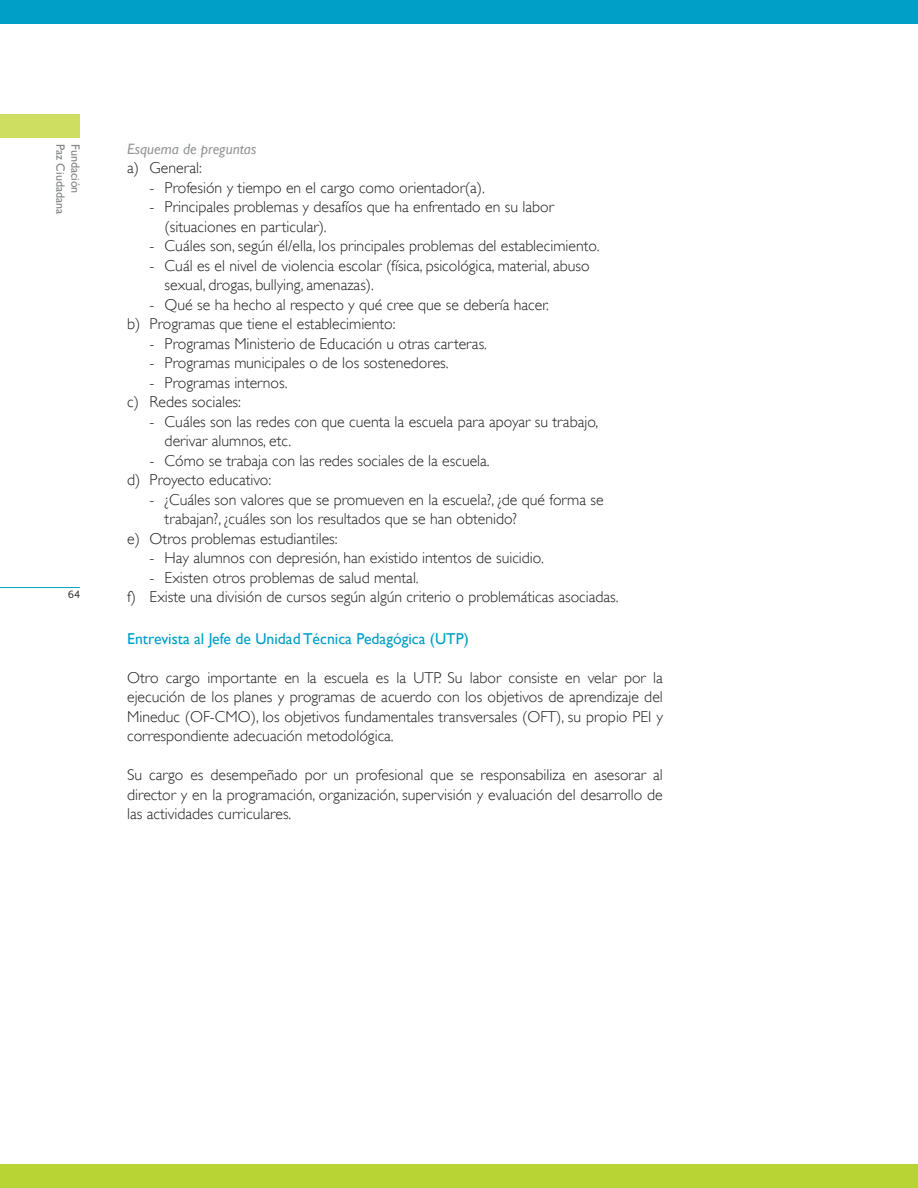
<style>
.page{position:relative;width:918px;height:1188px;background:#fff}
.page>*{position:absolute;margin:0;border:0;box-sizing:border-box;transform-origin:0 0}
.t1{font:300 15.75px/19.5px "Gill Sans";color:#231f20}
.t2{font:15.75px "Gill Sans";color:#009fc8}
.t3{font:italic 15px "Gill Sans";color:#939598}
.t4{font:12px "Gill Sans";color:#808285}
.t5{font:300 11.25px "Bliss";color:#231f20}
</style>
<div class="page">
<hr style="left:0;top:587px;width:80px;height:1px;background:#009fc8">
<div style="left:0;top:114px;width:80px;height:24px;background:#cede61"></div>
<div style="left:0;top:1164px;width:918px;height:24px;background:#b7d334"></div>
<div style="left:0;top:0;width:918px;height:24px;background:#009fc8"></div>
<p class="t4" style="left:68px;top:144px;width:72px;rotate:90deg">Paz Ciudadana</p>
<p class="t4" style="left:83px;top:144px;width:51px;rotate:90deg">Fundación</p>
<p class="t3" style="left:127px;top:140px;width:131px">Esquema de preguntas</p>
<p class="t1" style="left:127px;top:158px;width:76px">a) General:</p>
<p class="t1" style="left:150px;top:178px;width:337px">- Profesión y tiempo en el cargo como orientador(a).</p>
<p class="t1" style="left:165px;top:197px;width:391px;text-indent:-15px">- Principales problemas y desafíos que ha enfrentado en su labor (situaciones en particular).</p>
<p class="t1" style="left:150px;top:236px;width:451px">- Cuáles son, según él/ella, los principales problemas del establecimiento.</p>
<p class="t1" style="left:165px;top:256px;width:426px;text-indent:-15px">- Cuál es el nivel de violencia escolar (física, psicológica, material, abuso sexual, drogas, bullying, amenazas).</p>
<p class="t1" style="left:127px;top:295px;width:423px;text-indent:23px">- Qué se ha hecho al respecto y qué cree que se debería hacer. b) Programas que tiene el establecimiento:</p>
<p class="t1" style="left:150px;top:334px;width:339px">- Programas Ministerio de Educación u otras carteras.</p>
<p class="t1" style="left:150px;top:353px;width:301px">- Programas municipales o de los sostenedores.</p>
<p class="t1" style="left:127px;top:373px;width:162px;text-indent:23px">- Programas internos. c) Redes sociales:</p>
<p class="t1" style="left:165px;top:412px;width:435px;text-indent:-15px">- Cuáles son las redes con que cuenta la escuela para apoyar su trabajo, derivar alumnos, etc.</p>
<p class="t1" style="left:127px;top:451px;width:364px;text-indent:23px">- Cómo se trabaja con las redes sociales de la escuela. d) Proyecto educativo:</p>
<p class="t1" style="left:150px;top:490px;width:455px">- ¿Cuáles son valores que se promueven en la escuela?, ¿de qué forma se</p>
<p class="t1" style="left:165px;top:509px;width:354px">trabajan?, ¿cuáles son los resultados que se han obtenido?</p>
<p class="t1" style="left:127px;top:529px;width:212px">e) Otros problemas estudiantiles:</p>
<p class="t1" style="left:150px;top:548px;width:396px">- Hay alumnos con depresión, han existido intentos de suicidio.</p>
<p class="t1" style="left:127px;top:568px;width:493px;text-indent:23px">- Existen otros problemas de salud mental.<br>f) Existe una división de cursos según algún criterio o problemáticas asociadas.</p>
<p class="t2" style="left:127px;top:629px;width:343px">Entrevista al Jefe de Unidad Técnica Pedagógica (UTP)</p>
<p class="t1" style="left:127px;top:667px;width:537px;text-align:justify">Otro cargo importante en la escuela es la UTP. Su labor consiste en velar por la ejecución de los planes y programas de acuerdo con los objetivos de aprendizaje del Mineduc (OF-CMO), los objetivos fundamentales transversales (OFT), su propio PEI y correspondiente adecuación metodológica.</p>
<p class="t1" style="left:127px;top:765px;width:537px;text-align:justify">Su cargo es desempeñado por un profesional que se responsabiliza en asesorar al director y en la programación, organización, supervisión y evaluación del desarrollo de las actividades curriculares.</p>
<p class="t5" style="left:68px;top:588px;width:13px">64</p>
</div>
